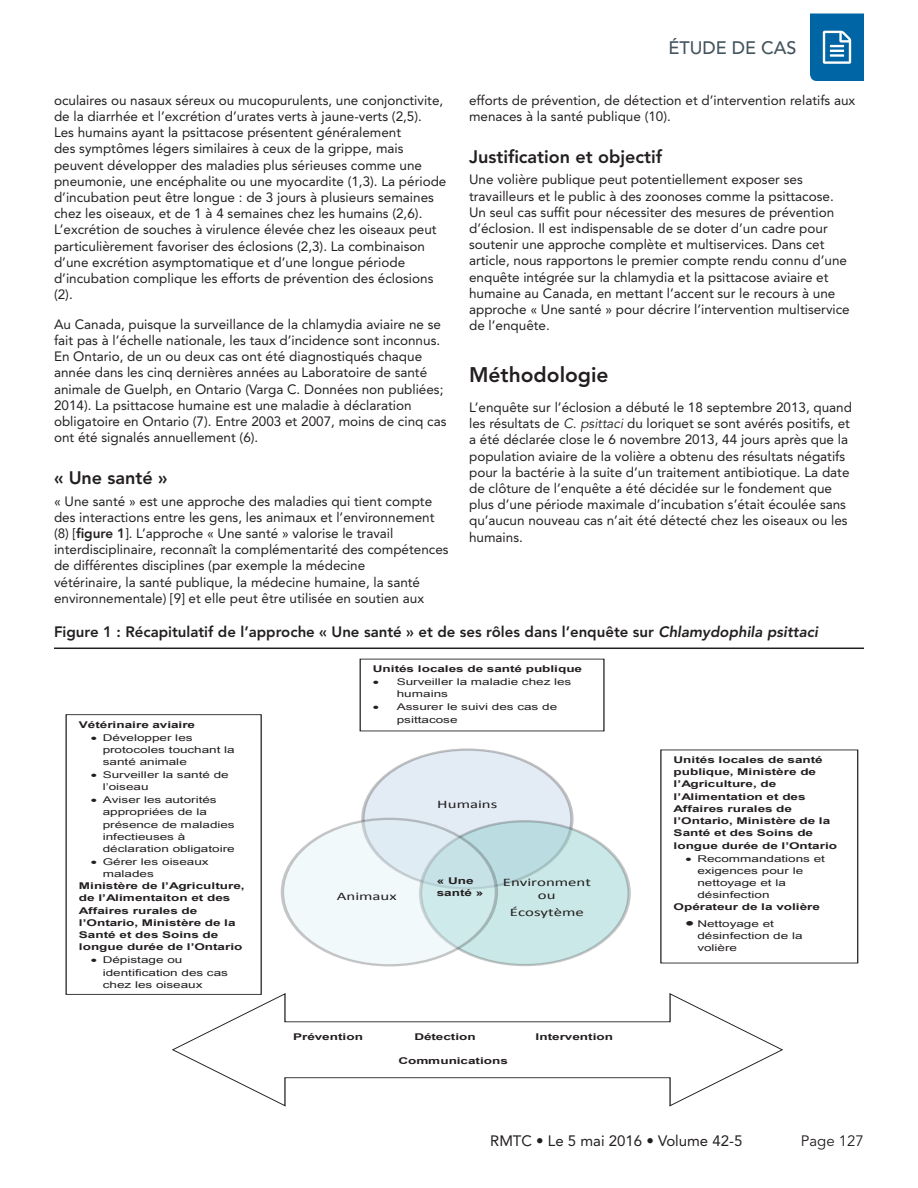
<style>
.page{position:relative;width:918px;height:1188px;background:#fff}
.page>*{position:absolute;margin:0;border:0;box-sizing:border-box;transform-origin:0 0}
.A_-_H2{font:800 21px "Avenir LT Std";color:#231f20}
.A_-_H3{font:800 18px "Avenir LT Std";color:#231f20}
.A_-_Header_-_Right{font:500 18px "Avenir LT Std";color:#45555f}
.A_-_Fig_Cap{font:800 15px "Avenir LT Std";color:#231f20}
.Footer_-_Left__Page{font:15px "Avenir LT Std";color:#231f20}
.Footer_-_Right__Page{font:15px "Avenir LT Std";color:#231f20}
.A_-_Body{font:13.5px/16.2px "Avenir LT Std";color:#231f20}
.t1{font:11.55px/12.8px "Calibri";letter-spacing:.005em;color:#231f20;text-align:center;scale:1.46 1}
.t2{font:700 9.3px/12.3px "Arial";color:#231f20;scale:1.46 1}
.t3{font:9.3px/12.3px "Arial";letter-spacing:-.005em;color:#231f20;scale:1.46 1}
.s1{font-weight:800}
.s2{font-style:italic}
</style>
<div class="page">
<svg style="left:810px;top:14px;width:54px;height:67px;background:#1c76ae"></svg>
<hr style="left:54px;top:648px;width:810px;height:1px;background:#231f20">
<div style="left:363px;top:750px;width:209px;height:138px;background:#e3ebf4;border-radius:50%"></div>
<div style="left:421px;top:821px;width:208px;height:144px;background:#8accca;border-radius:50%;opacity:.45"></div>
<div style="left:282px;top:819px;width:214px;height:146px;background:#dbeef4;border-radius:50%;opacity:.35"></div>
<div style="left:660px;top:749px;width:198px;height:215px;border:1px solid #231f20"></div>
<div style="left:66px;top:714px;width:196px;height:281px;border:1px solid #231f20"></div>
<svg style="left:171px;top:992px;width:613px;height:115px"></svg>
<div style="left:239px;top:1027px;width:429px;height:47px;background:#fff"></div>
<p class="A_-_Body" style="left:54px;top:92px;width:394px">oculaires ou nasaux séreux ou mucopurulents, une conjonctivite, de la diarrhée et l’excrétion d’urates verts à jaune-verts (2,5).<br>Les humains ayant la psittacose présentent généralement<br>des symptômes légers similaires à ceux de la grippe, mais peuvent développer des maladies plus sérieuses comme une pneumonie, une encéphalite ou une myocardite (1,3). La période d’incubation peut être longue : de 3 jours à plusieurs semaines chez les oiseaux, et de 1 à 4 semaines chez les humains (2,6).<br>L’excrétion de souches à virulence élevée chez les oiseaux peut particulièrement favoriser des éclosions (2,3). La combinaison d’une excrétion asymptomatique et d’une longue période d’incubation complique les efforts de prévention des éclosions (2).</p>
<p class="A_-_Body" style="left:54px;top:316px;width:394px">Au Canada, puisque la surveillance de la chlamydia aviaire ne se fait pas à l’échelle nationale, les taux d’incidence sont inconnus.<br>En Ontario, de un ou deux cas ont été diagnostiqués chaque année dans les cinq dernières années au Laboratoire de santé animale de Guelph, en Ontario (Varga C. Données non publiées; 2014). La psittacose humaine est une maladie à déclaration obligatoire en Ontario (7). Entre 2003 et 2007, moins de cinq cas ont été signalés annuellement (6).</p>
<p class="A_-_H3" style="left:54px;top:467px;width:115px">« Une santé »</p>
<p class="A_-_Body" style="left:54px;top:493px;width:396px">« Une santé » est une approche des maladies qui tient compte des interactions entre les gens, les animaux et l’environnement (8) [<span class="s1">figure 1</span>]. L’approche « Une santé » valorise le travail interdisciplinaire, reconnaît la complémentarité des compétences de différentes disciplines (par exemple la médecine<br>vétérinaire, la santé publique, la médecine humaine, la santé environnementale) [9] et elle peut être utilisée en soutien aux</p>
<p class="A_-_Header_-_Right" style="left:668px;top:37px;width:130px">ÉTUDE DE CAS</p>
<p class="A_-_Body" style="left:469px;top:92px;width:388px">efforts de prévention, de détection et d’intervention relatifs aux menaces à la santé publique (10).</p>
<p class="A_-_H3" style="left:469px;top:146px;width:195px">Justification et objectif</p>
<p class="A_-_Body" style="left:469px;top:172px;width:382px">Une volière publique peut potentiellement exposer ses travailleurs et le public à des zoonoses comme la psittacose.<br>Un seul cas suffit pour nécessiter des mesures de prévention d’éclosion. Il est indispensable de se doter d’un cadre pour soutenir une approche complète et multiservices. Dans cet article, nous rapportons le premier compte rendu connu d’une enquête intégrée sur la chlamydia et la psittacose aviaire et humaine au Canada, en mettant l’accent sur le recours à une approche « Une santé » pour décrire l’intervention multiservice de l’enquête.</p>
<p class="A_-_H2" style="left:469px;top:363px;width:141px">Méthodologie</p>
<p class="A_-_Body" style="left:469px;top:399px;width:384px">L’enquête sur l’éclosion a débuté le 18 septembre 2013, quand les résultats de <span class="s2">C. psittaci</span> du loriquet se sont avérés positifs, et a été déclarée close le 6 novembre 2013, 44 jours après que la population aviaire de la volière a obtenu des résultats négatifs pour la bactérie à la suite d’un traitement antibiotique. La date de clôture de l’enquête a été décidée sur le fondement que plus d’une période maximale d’incubation s’était écoulée sans qu’aucun nouveau cas n’ait été détecté chez les oiseaux ou les humains.</p>
<p class="A_-_Fig_Cap" style="left:54px;top:623px;width:765px">Figure 1 : Récapitulatif de l’approche « Une santé » et de ses rôles dans l’enquête sur <span class="s2">Chlamydophila psittaci</span></p>
<p class="t2" style="left:79px;top:719px;width:81px">Vétérinaire aviaire</p>
<p class="t3" style="left:103px;top:731px;width:92px;text-indent:-12px">• Développer les protocoles touchant la santé animale</p>
<p class="t3" style="left:103px;top:769px;width:88px;text-indent:-12px">• Surveiller la santé de l’oiseau</p>
<p class="t3" style="left:103px;top:794px;width:92px;text-indent:-12px">• Aviser les autorités appropriées de la présence de maladies infectieuses à déclaration obligatoire</p>
<p class="t3" style="left:91px;top:856px;width:82px">• Gérer les oiseaux</p>
<p class="t3" style="left:103px;top:868px;width:36px">malades</p>
<p class="t2" style="left:79px;top:880px;width:115px">Ministère de l’Agriculture,</p>
<p class="t2" style="left:79px;top:892px;width:105px">de l’Alimentaiton et des</p>
<p class="t2" style="left:79px;top:905px;width:83px">Affaires rurales de</p>
<p class="t2" style="left:79px;top:917px;width:109px">l’Ontario, Ministère de la</p>
<p class="t2" style="left:79px;top:929px;width:97px">Santé et des Soins de</p>
<p class="t2" style="left:79px;top:941px;width:114px">longue durée de l’Ontario</p>
<p class="t3" style="left:103px;top:954px;width:87px;text-indent:-12px">• Dépistage ou identification des cas chez les oiseaux</p>
<p class="t2" style="left:373px;top:663px;width:145px">Unités locales de santé publique</p>
<p class="t3" style="left:397px;top:676px;width:121px;text-indent:-24px">• Surveiller la maladie chez les humains</p>
<p class="t3" style="left:397px;top:701px;width:112px;text-indent:-24px">• Assurer le suivi des cas de psittacose</p>
<p class="t1" style="left:337px;top:890px;width:43px">Animaux</p>
<p class="t1" style="left:437px;top:798px;width:43px">Humains</p>
<p class="t2" style="left:437px;top:874px;width:33px">« Une santé »</p>
<p class="t1" style="left:503px;top:876px;width:62px">Environment ou</p>
<p class="t1" style="left:510px;top:906px;width:52px">Écosytème</p>
<p class="t2" style="left:293px;top:1031px;width:49px">Prévention</p>
<p class="t2" style="left:414px;top:1031px;width:44px">Détection</p>
<p class="t2" style="left:536px;top:1031px;width:55px">Intervention</p>
<p class="t2" style="left:398px;top:1055px;width:77px">Communications</p>
<p class="t2" style="left:674px;top:754px;width:114px">Unités locales de santé publique, Ministère de l’Agriculture, de l’Alimentation et des<br>Affaires rurales de l’Ontario, Ministère de la<br>Santé et des Soins de longue durée de l’Ontario</p>
<p class="t3" style="left:686px;top:852px;width:97px">• Recommandations et</p>
<p class="t3" style="left:697px;top:865px;width:74px">exigences pour le</p>
<p class="t3" style="left:697px;top:877px;width:62px">nettoyage et la</p>
<p class="t3" style="left:697px;top:889px;width:51px">désinfection</p>
<p class="t2" style="left:674px;top:901px;width:102px">Opérateur de la volière</p>
<p class="t3" style="left:697px;top:918px;width:74px;text-indent:-12px">• Nettoyage et désinfection de la volière</p>
<p class="Footer_-_Left__Page" style="left:490px;top:1133px;width:254px">RMTC • Le 5 mai 2016 • Volume 42-5</p>
<p class="Footer_-_Right__Page" style="left:801px;top:1133px;width:65px">Page 127</p>
</div>
